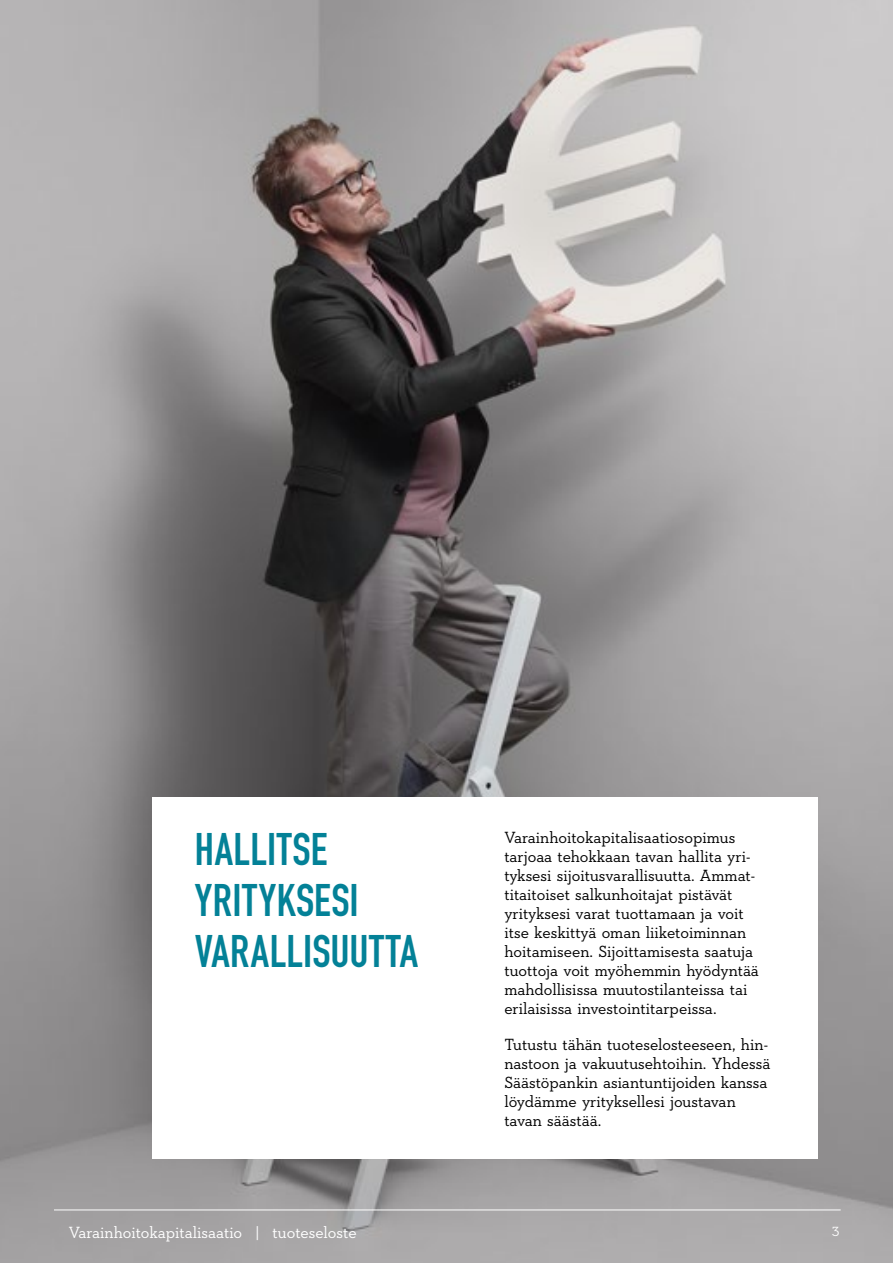
<style>
.page{position:relative;width:893px;height:1263px;background:#fff}
.page>*{position:absolute;margin:0;border:0;box-sizing:border-box;transform-origin:0 0}
.otsikko_30pt_-_turko{font:700 45px/51px "DIN Condensed";letter-spacing:.01em;color:#038197}
.leipis_11pt_-_p{font:16.5px/18.9px "Neutraface Slab Text";color:#000}
.t1{font:16.5px "Neutraface Slab Text";color:#fff}
.t2{font:13.5px "Neutraface Slab Text";color:#fff}
</style>
<div class="page">
<img style="left:0;top:0;width:893px;height:1263px">
<div style="left:152px;top:797px;width:665px;height:362px;background:#fff"></div>
<hr style="left:54px;top:1209px;width:787px;height:1px;background:#fff">
<h2 class="otsikko_30pt_-_turko" style="left:195px;top:823px;width:225px">HALLITSE<br>YRITYKSESI<br>VARALLISUUTTA</h2>
<p class="leipis_11pt_-_p" style="left:504px;top:828px;width:256px">Varainhoitokapitalisaatiosopimus tarjoaa tehokkaan tavan hallita yri&shy;tyksesi sijoitusvarallisuutta. Ammat&shy;titaitoiset salkunhoitajat pistävät yrityksesi varat tuottamaan ja voit itse keskittyä oman liiketoiminnan hoitamiseen. Sijoittamisesta saatuja tuottoja voit myöhemmin hyödyntää mahdollisissa muutostilanteissa tai erilaisissa investointitarpeissa.</p>
<p class="leipis_11pt_-_p" style="left:504px;top:1034px;width:267px">Tutustu tähän tuoteselosteeseen, hin&shy;nastoon ja vakuutusehtoihin. Yhdessä Säästöpankin asiantuntijoiden kanssa löydämme yrityksellesi joustavan tavan säästää.</p>
<p class="t1" style="left:69px;top:1222px;width:290px">Varainhoitokapitalisaatio | tuoteseloste</p>
<p class="t2" style="left:832px;top:1222px;width:9px">3</p>
</div>
